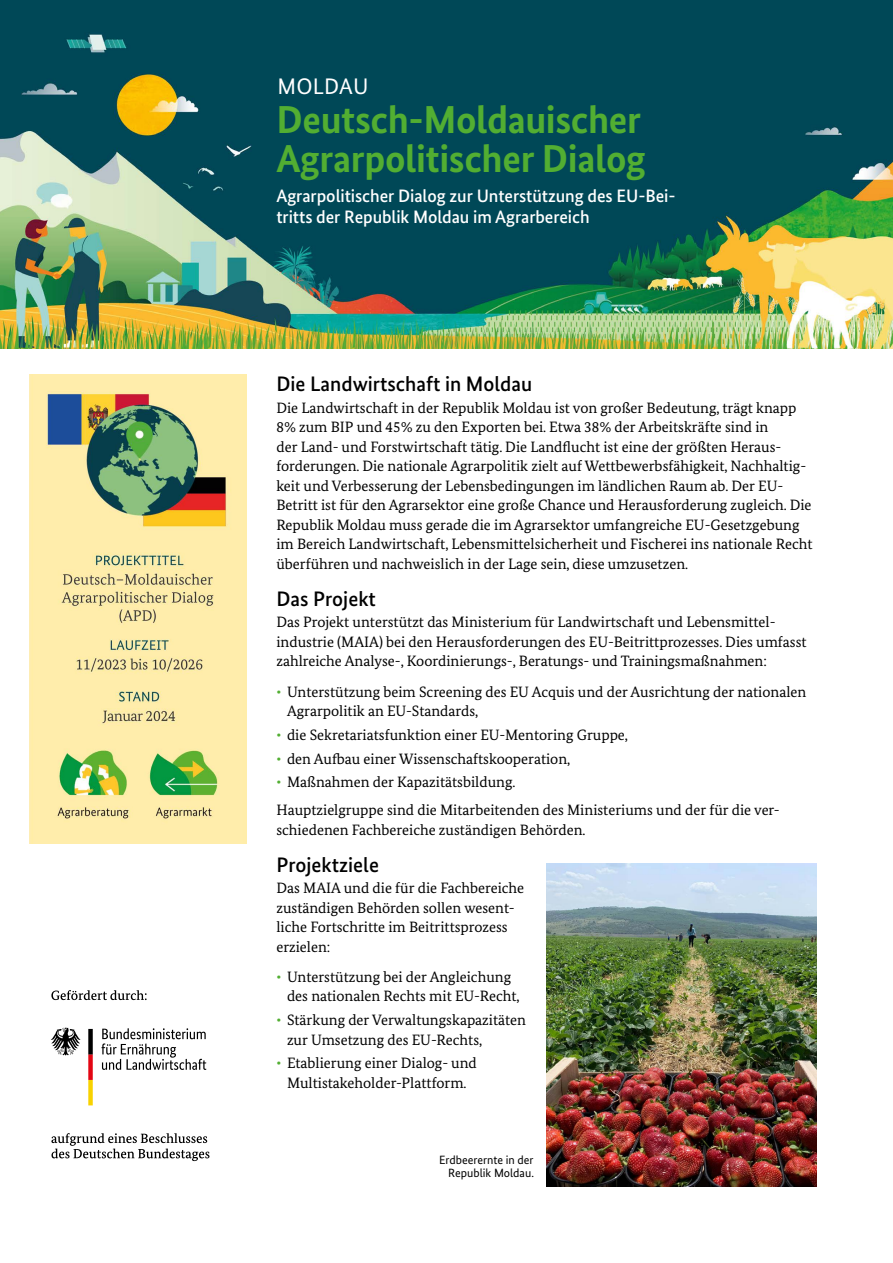
<style>
.page{position:relative;width:893px;height:1263px;background:#fff}
.page>*{position:absolute;margin:0;border:0;box-sizing:border-box;transform-origin:0 0}
.Headline_1{font:700 39px/39px "Bundes Sans";letter-spacing:-.01em;color:#52ae32}
.Countryname{font:22.5px "Bundes Sans";letter-spacing:.01em;color:#fff}
.Headline_2{font:500 21px "Bundes Sans";color:#000}
.Lead_1{font:500 18px/21px "Bundes Sans";letter-spacing:-.005em;color:#fff}
.Fliesstext{font:15px/19.5px "Bundes Serif";color:#000}
.Bulletpoints{font:15px/19.5px "Bundes Serif";color:#000}
.t1{font:12px/13.5px "Bundes Sans";color:#000;text-align:right}
.s1{color:#52ae32}
</style>
<div class="page">
<img style="left:30px;top:374px;width:217px;height:469px">
<img style="left:546px;top:863px;width:270px;height:323px">
<img style="left:0;top:0;width:893px;height:349px">
<svg style="left:51px;top:990px;width:96px;height:10px"></svg>
<svg style="left:51px;top:1133px;width:158px;height:28px"></svg>
<svg style="left:51px;top:1028px;width:30px;height:27px"></svg>
<svg style="left:88px;top:1029px;width:5px;height:76px"></svg>
<svg style="left:101px;top:1028px;width:105px;height:42px"></svg>
<p class="Countryname" style="left:277px;top:73px;width:93px">MOLDAU</p>
<h1 class="Headline_1" style="left:276px;top:100px;width:371px">Deutsch-Moldauischer<br>Agrarpolitischer Dialog</h1>
<p class="Lead_1" style="left:276px;top:185px;width:401px">Agrarpolitischer Dialog zur Unterstützung des EU-Bei&shy;tritts der Republik Moldau im Agrarbereich</p>
<h2 class="Headline_2" style="left:276px;top:371px;width:257px">Die Landwirtschaft in Moldau</h2>
<p class="Fliesstext" style="left:276px;top:398px;width:538px">Die Landwirtschaft in der Republik Moldau ist von großer Bedeutung, trägt knapp 8% zum BIP und 45% zu den Exporten bei. Etwa 38% der Arbeitskräfte sind in<br>der Land- und Forstwirtschaft tätig. Die Landflucht ist eine der größten Heraus&shy;forderungen. Die nationale Agrarpolitik zielt auf Wettbewerbsfähigkeit, Nachhaltig&shy;keit und Verbesserung der Lebensbedingungen im ländlichen Raum ab. Der EU-Betritt ist für den Agrarsektor eine große Chance und Herausforderung zugleich. Die Republik Moldau muss gerade die im Agrarsektor umfangreiche EU-Gesetzgebung im Bereich Landwirtschaft, Lebensmittelsicherheit und Fischerei ins nationale Recht überführen und nachweislich in der Lage sein, diese umzusetzen.</p>
<h2 class="Headline_2" style="left:276px;top:586px;width:101px">Das Projekt</h2>
<p class="Fliesstext" style="left:276px;top:612px;width:532px">Das Projekt unterstützt das Ministerium für Landwirtschaft und Lebensmittel&shy;industrie (MAIA) bei den Herausforderungen des EU-Beitrittprozesses. Dies umfasst zahlreiche Analyse-, Koordinierungs-, Beratungs- und Trainingsmaßnahmen:</p>
<p class="Bulletpoints" style="left:287px;top:681px;width:521px;text-indent:-11px"><span class="s1">•</span> Unterstützung beim Screening des EU Acquis und der Ausrichtung der nationalen<br>Agrarpolitik an EU-Standards,</p>
<p class="Bulletpoints" style="left:276px;top:725px;width:353px"><span class="s1">•</span> die Sekretariatsfunktion einer EU-Mentoring Gruppe,</p>
<p class="Bulletpoints" style="left:276px;top:748px;width:295px"><span class="s1">•</span> den Aufbau einer Wissenschaftskooperation,</p>
<p class="Bulletpoints" style="left:276px;top:772px;width:241px"><span class="s1">•</span> Maßnahmen der Kapazitätsbildung.</p>
<p class="Fliesstext" style="left:276px;top:800px;width:505px">Hauptzielgruppe sind die Mitarbeitenden des Ministeriums und der für die ver&shy;schiedenen Fachbereiche zuständigen Behörden.</p>
<h2 class="Headline_2" style="left:276px;top:851px;width:104px">Projektziele</h2>
<p class="Fliesstext" style="left:276px;top:878px;width:249px">Das MAIA und die für die Fachbereiche zuständigen Behörden sollen wesent&shy;liche Fortschritte im Beitrittsprozess erzielen:</p>
<p class="Bulletpoints" style="left:287px;top:967px;width:234px;text-indent:-11px"><span class="s1">•</span> Unterstützung bei der Angleichung des nationalen Rechts mit EU-Recht,</p>
<p class="Bulletpoints" style="left:287px;top:1010px;width:241px;text-indent:-11px"><span class="s1">•</span> Stärkung der Verwaltungskapazitäten zur Umsetzung des EU-Rechts,</p>
<p class="Bulletpoints" style="left:276px;top:1053px;width:202px;text-align:center"><span class="s1">•</span> Etablierung einer Dialog- und<br>Multistakeholder-Plattform.</p>
<p class="t1" style="left:439px;top:1153px;width:96px">Erdbeerernte in der<br>Republik Moldau.</p>
</div>
